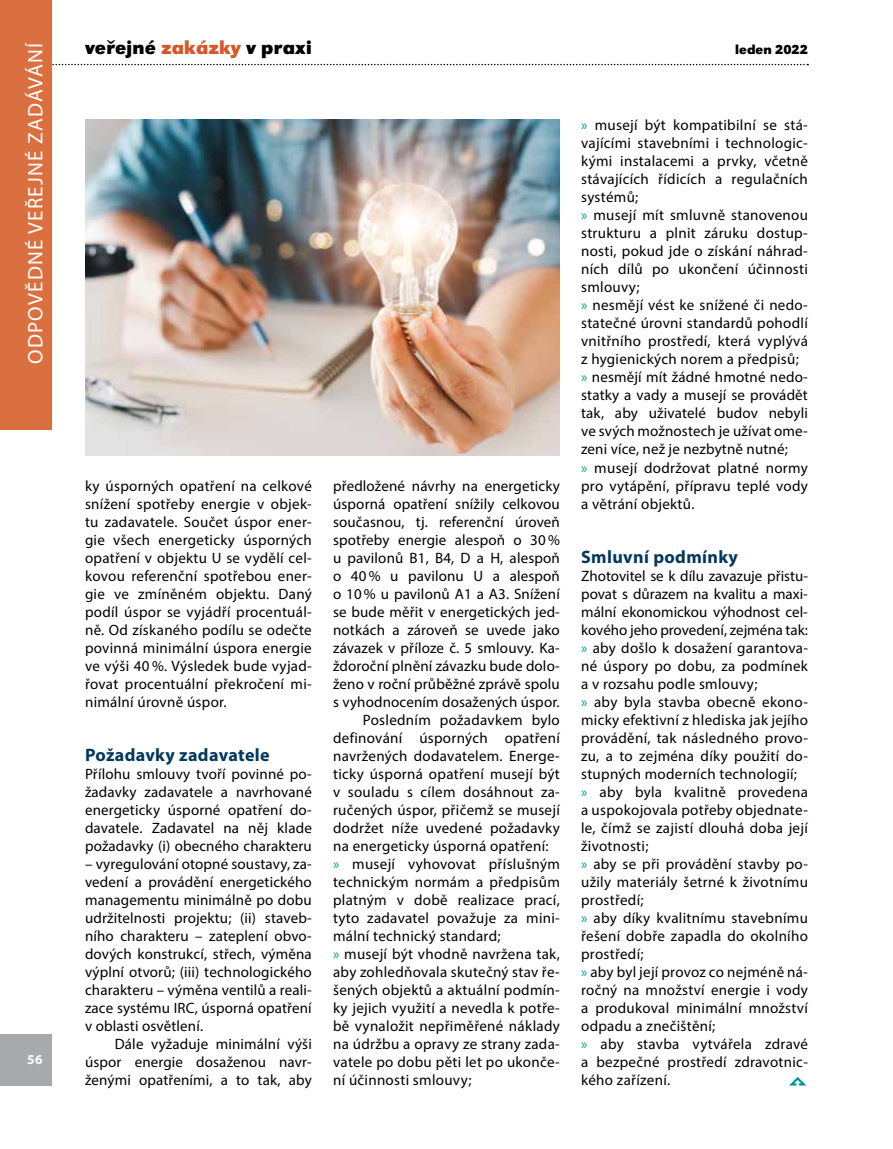
<style>
.page{position:relative;width:893px;height:1149px;background:#fff}
.page>*{position:absolute;margin:0;border:0;box-sizing:border-box;transform-origin:0 0}
.t1{font:21px "Myriad Pro";letter-spacing:.06em;color:#fff}
.t2{font:700 19.5px "URW Grotesk TEE";letter-spacing:.01em;color:#000}
.t3{font:700 18px "Myriad Pro";letter-spacing:.02em;color:#00395c}
.t4{font:15px/18px "Myriad Pro";letter-spacing:.02em;color:#000;text-align:justify}
.t5{font:700 13.5px "URW Grotesk TEE";color:#000}
.t6{font:700 13.5px "Myriad Pro";color:#fff}
.s1{color:#d4582a}
.s2{color:#009891}
</style>
<div class="page">
<div style="left:0;top:1033px;width:51px;height:51px;background:#a7a9ac"></div>
<svg style="left:51px;top:64px;width:757px;height:1px"></svg>
<div style="left:0;top:0;width:51px;height:429px;background:#da703f"></div>
<img style="left:85px;top:119px;width:475px;height:336px">
<h1 class="t1" style="left:23px;top:364px;width:323px;rotate:-90deg">odpovědné veřejné zadávání</h1>
<h2 class="t2" style="left:85px;top:36px;width:228px">veřejné <span class="s1">zakázky</span> v praxi</h2>
<p class="t5" style="left:735px;top:41px;width:74px">leden 2022</p>
<p class="t4" style="left:581px;top:116px;width:228px;text-align:left"><span class="s2">»</span> musejí být kompatibilní se stá&shy;vajícími stavebními i technologic&shy;kými instalacemi a prvky, včetně stávajících řídicích a regulačních systémů;<br><span class="s2">»</span> musejí mít smluvně stanovenou strukturu a plnit záruku dostup&shy;nosti, pokud jde o získání náhrad&shy;ních dílů po ukončení účinnosti smlouvy;<br><span class="s2">»</span> nesmějí vést ke snížené či nedo&shy;statečné úrovni standardů pohodlí vnitřního prostředí, která vyplývá z hygienických norem a předpisů; <span class="s2">»</span> nesmějí mít žádné hmotné nedo&shy;statky a vady a musejí se provádět tak, aby uživatelé budov nebyli ve svých možnostech je užívat ome&shy;zeni více, než je nezbytně nutné;<br><span class="s2">»</span> musejí dodržovat platné normy pro vytápění, přípravu teplé vody a větrání objektů.</p>
<p class="t3" style="left:581px;top:544px;width:158px">Smluvní podmínky</p>
<p class="t4" style="left:581px;top:566px;width:228px;text-align:left">Zhotovitel se k dílu zavazuje přistu&shy;povat s důrazem na kvalitu a maxi&shy;mální ekonomickou výhodnost cel&shy;kového jeho provedení, zejména tak: <span class="s2">»</span> aby došlo k dosažení garantova&shy;né úspory po dobu, za podmínek a v rozsahu podle smlouvy;<br><span class="s2">»</span> aby byla stavba obecně ekono&shy;micky efektivní z hlediska jak jejího provádění, tak následného provo&shy;zu, a to zejména díky použití do&shy;stupných moderních technologií;<br><span class="s2">»</span> aby byla kvalitně provedena a uspokojovala potřeby objednate&shy;le, čímž se zajistí dlouhá doba její životnosti;<br><span class="s2">»</span> aby se při provádění stavby po&shy;užily materiály šetrné k životnímu prostředí;<br><span class="s2">»</span> aby díky kvalitnímu stavebnímu řešení dobře zapadla do okolního prostředí;<br><span class="s2">»</span> aby byl její provoz co nejméně ná&shy;ročný na množství energie i vody a produkoval minimální množství odpadu a znečištění;<br><span class="s2">»</span> aby stavba vytvářela zdravé a bezpečné prostředí zdravotnic&shy;kého zařízení.</p>
<p class="t4" style="left:85px;top:476px;width:228px">ky úsporných opatření na celkové snížení spotřeby energie v objek&shy;tu zadavatele. Součet úspor ener&shy;gie všech energeticky úsporných opatření v objektu U se vydělí cel&shy;kovou referenční spotřebou ener&shy;gie ve zmíněném objektu. Daný podíl úspor se vyjádří procentuál&shy;ně. Od získaného podílu se odečte povinná minimální úspora energie ve výši 40 %. Výsledek bude vyjad&shy;řovat procentuální překročení mi&shy;nimální úrovně úspor.</p>
<p class="t3" style="left:85px;top:742px;width:186px">Požadavky zadavatele</p>
<p class="t4" style="left:85px;top:764px;width:228px">Přílohu smlouvy tvoří povinné po&shy;žadavky zadavatele a navrhované energeticky úsporné opatření do&shy;davatele. Zadavatel na něj klade požadavky (i) obecného charakteru</p>
<p class="t4" style="left:85px;top:854px;width:228px">– vyregulování otopné soustavy, za&shy;vedení a provádění energetického managementu minimálně po dobu udržitelnosti projektu; (ii) staveb&shy;ního charakteru – zateplení obvo&shy;dových konstrukcí, střech, výměna výplní otvorů; (iii) technologického charakteru – výměna ventilů a reali&shy;zace systému IRC, úsporná opatření v oblasti osvětlení.</p>
<p class="t4" style="left:85px;top:1034px;width:228px;text-indent:30px">Dále vyžaduje minimální výši úspor energie dosaženou navr&shy;ženými opatřeními, a to tak, aby</p>
<p class="t4" style="left:333px;top:476px;width:228px">předložené návrhy na energeticky</p>
<p class="t4" style="left:333px;top:494px;width:228px">úsporná opatření snížily celkovou</p>
<p class="t4" style="left:333px;top:512px;width:228px">současnou, tj. referenční úroveň</p>
<p class="t4" style="left:333px;top:530px;width:228px">spotřeby energie alespoň o 30%</p>
<p class="t4" style="left:333px;top:548px;width:228px">u pavilonů B1, B4, D a H, alespoň</p>
<p class="t4" style="left:333px;top:566px;width:228px">o 40% u pavilonu U a alespoň</p>
<p class="t4" style="left:333px;top:584px;width:228px">o 10% u pavilonů A1 a A3. Snížení</p>
<p class="t4" style="left:333px;top:602px;width:228px">se bude měřit v energetických jed-</p>
<p class="t4" style="left:333px;top:620px;width:228px">notkách a zároveň se uvede jako</p>
<p class="t4" style="left:333px;top:638px;width:228px">závazek v příloze č. 5 smlouvy. Ka-</p>
<p class="t4" style="left:333px;top:656px;width:228px">ždoroční plnění závazku bude dolo-</p>
<p class="t4" style="left:333px;top:674px;width:228px">ženo v roční průběžné zprávě spolu</p>
<p class="t4" style="left:333px;top:692px;width:228px">s vyhodnocením dosažených úspor.</p>
<p class="t4" style="left:363px;top:710px;width:199px">Posledním požadavkem bylo</p>
<p class="t4" style="left:333px;top:728px;width:228px">definování úsporných opatření</p>
<p class="t4" style="left:333px;top:746px;width:228px">navržených dodavatelem. Energe-</p>
<p class="t4" style="left:333px;top:764px;width:228px">ticky úsporná opatření musejí být</p>
<p class="t4" style="left:333px;top:782px;width:228px">v souladu s cílem dosáhnout za-</p>
<p class="t4" style="left:333px;top:800px;width:228px">ručených úspor, přičemž se musejí</p>
<p class="t4" style="left:333px;top:818px;width:228px">dodržet níže uvedené požadavky</p>
<p class="t4" style="left:333px;top:836px;width:217px">na energeticky úsporná opatření:</p>
<p class="t4" style="left:333px;top:854px;width:228px"><span class="s2">»</span> musejí vyhovovat příslušným</p>
<p class="t4" style="left:333px;top:872px;width:228px">technickým normám a předpisům</p>
<p class="t4" style="left:333px;top:890px;width:228px">platným v době realizace prací,</p>
<p class="t4" style="left:333px;top:908px;width:228px">tyto zadavatel považuje za mini-</p>
<p class="t4" style="left:333px;top:926px;width:169px">mální technický standard;</p>
<p class="t4" style="left:333px;top:944px;width:228px"><span class="s2">»</span> musejí být vhodně navržena tak,</p>
<p class="t4" style="left:333px;top:962px;width:228px">aby zohledňovala skutečný stav ře-</p>
<p class="t4" style="left:333px;top:980px;width:228px">šených objektů a aktuální podmín-</p>
<p class="t4" style="left:333px;top:998px;width:228px">ky jejich využití a nevedla k potře-</p>
<p class="t4" style="left:333px;top:1016px;width:228px">bě vynaložit nepřiměřené náklady</p>
<p class="t4" style="left:333px;top:1034px;width:228px">na údržbu a opravy ze strany zada-</p>
<p class="t4" style="left:333px;top:1052px;width:228px">vatele po dobu pěti let po ukonče-</p>
<p class="t4" style="left:333px;top:1070px;width:140px">ní účinnosti smlouvy;</p>
<p class="t6" style="left:27px;top:1050px;width:17px">56</p>
</div>
